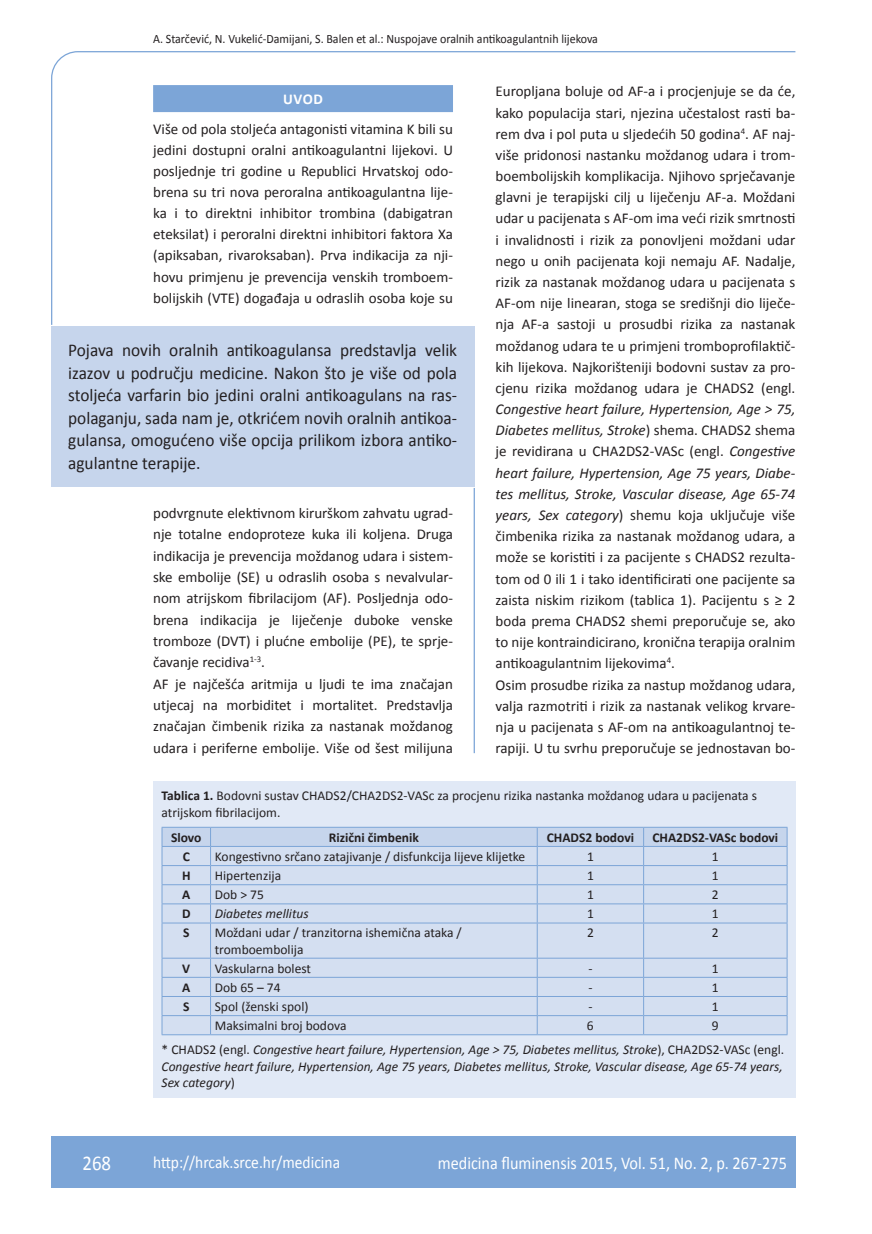
<style>
.page{position:relative;width:872px;height:1234px;background:#fff}
.page>*{position:absolute;margin:0;border:0;box-sizing:border-box;transform-origin:0 0}
.t1{font:21px "Calibri";color:#fff;scale:.9 1}
.t2{font:18px/22.5px "Calibri";color:#231f20;text-align:justify;scale:.96 1}
.t3{font:18px "Calibri";color:#fff;scale:.9 1}
.t4{font:17.25px "Calibri";color:#fff;scale:.9 1}
.t5{font:15px/21.1px "Calibri";color:#231f20;text-align:justify}
.t6{font:700 15px "Calibri";color:#fff}
.t7{font:13.5px/16.5px "Calibri";color:#231f20}
.t8{font:italic 13.5px/24.2px "Calibri";color:#231f20}
.t9{font:700 13.5px "Calibri";color:#231f20}
.t10{font:12.75px "Calibri";color:#231f20;scale:.94 1}
.s1{font-style:italic}
.s2{font-weight:700}
.s3{font-style:normal}
</style>
<div class="page">
<svg style="left:51px;top:51px;width:745px;height:274px"></svg>
<hr style="left:473px;top:488px;width:2px;height:265px;background:#7ca5d7">
<div style="left:51px;top:1135px;width:744px;height:51px;background:#7ca5d7"></div>
<div style="left:153px;top:85px;width:300px;height:27px;background:#7ca5d7"></div>
<div style="left:51px;top:325px;width:423px;height:161px;background:#c6d5ec"></div>
<div style="left:153px;top:781px;width:642px;height:316px;background:#e1e9f6"></div>
<div style="left:163px;top:923px;width:623px;height:111px;background:#d4dff1"></div>
<hr style="left:162px;top:826px;width:48px;height:1px;background:#7ca5d7">
<hr style="left:210px;top:826px;width:327px;height:1px;background:#7ca5d7">
<hr style="left:537px;top:826px;width:106px;height:1px;background:#7ca5d7">
<hr style="left:643px;top:826px;width:144px;height:1px;background:#7ca5d7">
<svg style="left:162px;top:827px;width:625px;height:95px"></svg>
<hr style="left:162px;top:922px;width:48px;height:1px;background:#7ca5d7">
<hr style="left:162px;top:923px;width:1px;height:34px;background:#7ca5d7">
<hr style="left:210px;top:922px;width:327px;height:1px;background:#7ca5d7">
<hr style="left:210px;top:923px;width:1px;height:34px;background:#7ca5d7">
<hr style="left:537px;top:922px;width:106px;height:1px;background:#7ca5d7">
<hr style="left:537px;top:923px;width:1px;height:34px;background:#7ca5d7">
<hr style="left:643px;top:922px;width:144px;height:1px;background:#7ca5d7">
<hr style="left:643px;top:923px;width:1px;height:34px;background:#7ca5d7">
<hr style="left:786px;top:923px;width:1px;height:34px;background:#7ca5d7">
<hr style="left:162px;top:957px;width:48px;height:1px;background:#7ca5d7">
<hr style="left:210px;top:957px;width:327px;height:1px;background:#7ca5d7">
<hr style="left:537px;top:957px;width:106px;height:1px;background:#7ca5d7">
<hr style="left:643px;top:957px;width:144px;height:1px;background:#7ca5d7">
<hr style="left:162px;top:976px;width:48px;height:1px;background:#7ca5d7">
<hr style="left:210px;top:976px;width:327px;height:1px;background:#7ca5d7">
<hr style="left:537px;top:976px;width:106px;height:1px;background:#7ca5d7">
<hr style="left:643px;top:976px;width:144px;height:1px;background:#7ca5d7">
<hr style="left:162px;top:995px;width:48px;height:1px;background:#7ca5d7">
<hr style="left:210px;top:995px;width:327px;height:1px;background:#7ca5d7">
<hr style="left:537px;top:995px;width:106px;height:1px;background:#7ca5d7">
<hr style="left:643px;top:995px;width:144px;height:1px;background:#7ca5d7">
<hr style="left:162px;top:1014px;width:48px;height:1px;background:#7ca5d7">
<svg style="left:162px;top:958px;width:1px;height:76px"></svg>
<hr style="left:210px;top:1014px;width:327px;height:1px;background:#7ca5d7">
<svg style="left:210px;top:958px;width:1px;height:76px"></svg>
<hr style="left:537px;top:1014px;width:106px;height:1px;background:#7ca5d7">
<svg style="left:537px;top:958px;width:1px;height:76px"></svg>
<hr style="left:643px;top:1014px;width:144px;height:1px;background:#7ca5d7">
<svg style="left:643px;top:958px;width:1px;height:76px"></svg>
<svg style="left:786px;top:958px;width:1px;height:76px"></svg>
<hr style="left:162px;top:1034px;width:48px;height:1px;background:#7ca5d7">
<hr style="left:210px;top:1034px;width:327px;height:1px;background:#7ca5d7">
<hr style="left:537px;top:1034px;width:106px;height:1px;background:#7ca5d7">
<hr style="left:643px;top:1034px;width:144px;height:1px;background:#7ca5d7">
<p class="t10" style="left:153px;top:30px;width:475px">A. Starčević, N. Vukelić-Damijani, S. Balen et al.: Nuspojave oralnih antikoagulantnih lijekova</p>
<p class="t6" style="left:283px;top:90px;width:41px">UVOD</p>
<p class="t5" style="left:153px;top:118px;width:301px">Više od pola stoljeća antagonisti vitamina K bili su jedini dostupni oralni antikoagulantni lijekovi. U posljednje tri godine u Republici Hrvatskoj odo&shy;brena su tri nova peroralna antikoagulantna lije&shy;ka i to direktni inhibitor trombina (dabigatran eteksilat) i peroralni direktni inhibitori faktora Xa (apiksaban, rivaroksaban). Prva indikacija za nji&shy;hovu primjenu je prevencija venskih tromboem&shy;bolijskih (VTE) događaja u odraslih osoba koje su</p>
<p class="t2" style="left:68px;top:338px;width:406px">Pojava novih oralnih antikoagulansa predstavlja velik izazov u području medicine. Nakon što je više od pola stoljeća varfarin bio jedini oralni antikoagulans na ras&shy;polaganju, sada nam je, otkrićem novih oralnih antikoa&shy;gulansa, omogućeno više opcija prilikom izbora antiko&shy;agulantne terapije.</p>
<p class="t5" style="left:153px;top:501px;width:301px;text-align:left">podvrgnute elektivnom kirurškom zahvatu ugrad&shy;nje totalne endoproteze kuka ili koljena. Druga indikacija je prevencija moždanog udara i sistem&shy;ske embolije (SE) u odraslih osoba s nevalvular&shy;nom atrijskom fibrilacijom (AF). Posljednja odo&shy;brena indikacija je liječenje duboke venske tromboze (DVT) i plućne embolije (PE), te sprje&shy;čavanje recidiva<sup>1-3</sup>.<br>AF je najčešća aritmija u ljudi te ima značajan utjecaj na morbiditet i mortalitet. Predstavlja značajan čimbenik rizika za nastanak moždanog udara i periferne embolije. Više od šest milijuna</p>
<p class="t5" style="left:495px;top:80px;width:301px">Europljana boluje od AF-a i procjenjuje se da će, kako populacija stari, njezina učestalost rasti ba&shy;rem dva i pol puta u sljedećih 50 godina<sup>4</sup>. AF naj&shy;više pridonosi nastanku moždanog udara i trom&shy;boembolijskih komplikacija. Njihovo sprječavanje glavni je terapijski cilj u liječenju AF-a. Moždani udar u pacijenata s AF-om ima veći rizik smrtnosti i invalidnosti i rizik za ponovljeni moždani udar nego u onih pacijenata koji nemaju AF. Nadalje, rizik za nastanak moždanog udara u pacijenata s AF-om nije linearan, stoga se središnji dio liječe&shy;nja AF-a sastoji u prosudbi rizika za nastanak moždanog udara te u primjeni tromboprofilaktič&shy;kih lijekova. Najkorišteniji bodovni sustav za pro&shy;cjenu rizika moždanog udara je CHADS2 (engl.</p>
<p class="t5" style="left:495px;top:398px;width:301px;text-align:left"><span class="s1">Congestive heart failure, Hypertension, Age &gt; 75, Diabetes mellitus, Stroke</span>) shema. CHADS2 shema je revidirana u CHA2DS2-VASc (engl. <span class="s1">Congestive heart failure, Hypertension, Age 75 years, Diabe&shy;tes mellitus, Stroke, Vascular disease, Age 65-74 years, Sex category</span>) shemu koja uključuje više čimbenika rizika za nastanak moždanog udara, a može se koristiti i za pacijente s CHADS2 rezulta&shy;tom od 0 ili 1 i tako identificirati one pacijente sa zaista niskim rizikom (tablica 1). Pacijentu s ≥ 2 boda prema CHADS2 shemi preporučuje se, ako to nije kontraindicirano, kronična terapija oralnim antikoagulantnim lijekovima<sup>4</sup>.<br>Osim prosudbe rizika za nastup moždanog udara, valja razmotriti i rizik za nastanak velikog krvare&shy;nja u pacijenata s AF-om na antikoagulantnoj te&shy;rapiji. U tu svrhu preporučuje se jednostavan bo-</p>
<p class="t7" style="left:162px;top:786px;width:597px"><span class="s2">Tablica 1.</span> Bodovni sustav CHADS2/CHA2DS2-VASc za procjenu rizika nastanka moždanog udara u pacijenata s atrijskom fibrilacijom.</p>
<p class="t9" style="left:171px;top:828px;width:32px">Slovo</p>
<p class="t9" style="left:329px;top:828px;width:91px">Rizični čimbenik</p>
<p class="t9" style="left:547px;top:828px;width:89px">CHADS2 bodovi</p>
<p class="t9" style="left:652px;top:828px;width:127px">CHA2DS2-VASc bodovi</p>
<p class="t9" style="left:183px;top:847px;width:9px">C</p>
<p class="t7" style="left:215px;top:847px;width:312px">Kongestivno srčano zatajivanje / disfunkcija lijeve klijetke</p>
<p class="t7" style="left:587px;top:847px;width:8px">1</p>
<p class="t7" style="left:712px;top:847px;width:8px">1</p>
<p class="t9" style="left:182px;top:866px;width:10px">H</p>
<p class="t7" style="left:215px;top:866px;width:68px">Hipertenzija</p>
<p class="t7" style="left:587px;top:866px;width:8px">1</p>
<p class="t7" style="left:712px;top:866px;width:8px">1</p>
<p class="t9" style="left:182px;top:886px;width:10px">A</p>
<p class="t7" style="left:215px;top:885px;width:51px">Dob &gt; 75</p>
<p class="t7" style="left:587px;top:885px;width:8px">1</p>
<p class="t7" style="left:712px;top:885px;width:8px">2</p>
<p class="t9" style="left:182px;top:905px;width:10px">D</p>
<p class="t8" style="left:215px;top:900px;width:95px">Diabetes mellitus</p>
<p class="t7" style="left:587px;top:904px;width:8px">1</p>
<p class="t7" style="left:712px;top:904px;width:8px">1</p>
<p class="t9" style="left:183px;top:924px;width:8px">S</p>
<p class="t7" style="left:215px;top:923px;width:248px">Moždani udar / tranzitorna ishemična ataka / tromboembolija</p>
<p class="t7" style="left:587px;top:923px;width:8px">2</p>
<p class="t7" style="left:712px;top:923px;width:8px">2</p>
<p class="t9" style="left:182px;top:959px;width:9px">V</p>
<p class="t7" style="left:215px;top:958px;width:98px">Vaskularna bolest</p>
<p class="t7" style="left:712px;top:958px;width:8px">1</p>
<p class="t9" style="left:182px;top:978px;width:10px">A</p>
<p class="t7" style="left:215px;top:978px;width:67px">Dob 65 – 74</p>
<p class="t7" style="left:588px;top:978px;width:6px">-</p>
<p class="t7" style="left:712px;top:978px;width:8px">1</p>
<p class="t9" style="left:183px;top:997px;width:8px">S</p>
<p class="t7" style="left:215px;top:997px;width:95px">Spol (ženski spol)</p>
<p class="t7" style="left:588px;top:997px;width:6px">-</p>
<p class="t7" style="left:712px;top:997px;width:8px">1</p>
<p class="t7" style="left:215px;top:1016px;width:133px">Maksimalni broj bodova</p>
<p class="t7" style="left:587px;top:1016px;width:8px">6</p>
<p class="t8" style="left:162px;top:1012px;width:624px;text-indent:550px"><span class="s3">9<br>* CHADS2 (engl.</span> Congestive heart failure, Hypertension, Age &gt; 75, Diabetes mellitus, Stroke<span class="s3">), CHA2DS2-VASc (engl.</span></p>
<p class="t8" style="left:162px;top:1056px;width:622px;line-height:16.5px">Congestive heart failure, Hypertension, Age 75 years, Diabetes mellitus, Stroke, Vascular disease, Age 65-74 years,<br>Sex category<span class="s3">)</span></p>
<h1 class="t1" style="left:82px;top:1149px;width:33px">268</h1>
<p class="t4" style="left:153px;top:1150px;width:209px">http://hrcak.srce.hr/medicina</p>
<p class="t3" style="left:438px;top:1151px;width:389px">medicina fluminensis 2015, Vol. 51, No. 2, p. 267-275</p>
</div>
